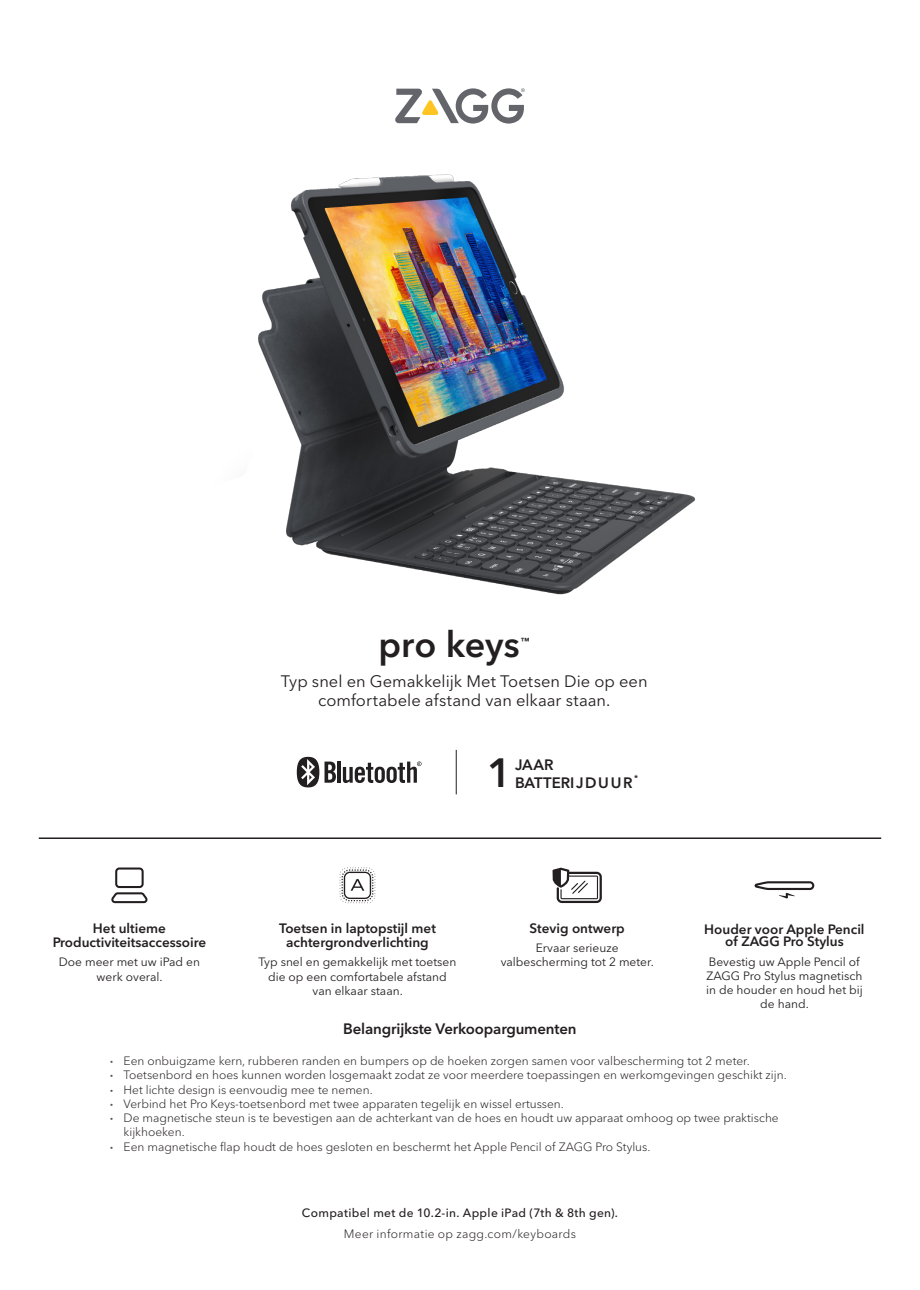
<style>
.page{position:relative;width:920px;height:1290px;background:#fff}
.page>*{position:absolute;margin:0;border:0;box-sizing:border-box;transform-origin:0 0}
.Additional_Hours_Ori{font:600 40.5px "Avenir Next LT Pro";color:#231f20}
.Product_Title_Center{font:600 36px "Avenir Next LT Pro";letter-spacing:.005em;color:#231f20}
.t1{font:16.5px/19.8px "Avenir Next LT Pro";color:#231f20;text-align:center}
.t2{font:600 15px "Avenir Next LT Pro";letter-spacing:-.01em;color:#231f20}
.t3{font:600 15px "Avenir Next LT Pro";letter-spacing:.03em;color:#231f20}
.t4{font:600 13.5px/14.2px "Avenir Next LT Pro";color:#231f20;text-align:center}
.t5{font:300 12px/14.2px "Avenir Next LT Pro";color:#231f20}
.t6{font:12px/14.2px "Avenir Next LT Pro";color:#231f20;text-align:center}
.t7{font:500 12px "Avenir Next LT Pro";letter-spacing:.025em;color:#231f20}
.t8{font:300 12px "Avenir Next LT Pro";letter-spacing:.025em;color:#231f20}
.Product_Title_Center-2{font:600 8.7px "Avenir Next LT Pro";color:#231f20}
.s1{font-family:"Myriad Pro";color:#54555a}
</style>
<div class="page">
<svg style="left:396px;top:88px;width:129px;height:26px"></svg>
<img style="left:258px;top:114px;width:437px;height:481px">
<hr style="left:39px;top:837px;width:842px;height:2px;background:#231f20">
<hr style="left:337px;top:761px;width:4px;height:22px;background:#231f20">
<svg style="left:297px;top:757px;width:39px;height:30px"></svg>
<svg style="left:343px;top:761px;width:79px;height:22px"></svg>
<hr style="left:456px;top:750px;width:1px;height:44px;background:#231f20">
<svg style="left:552px;top:868px;width:50px;height:35px"></svg>
<svg style="left:755px;top:881px;width:59px;height:17px"></svg>
<svg style="left:111px;top:867px;width:37px;height:36px"></svg>
<svg style="left:340px;top:867px;width:35px;height:36px"></svg>
<p class="Product_Title_Center" style="left:378px;top:622px;width:143px">pro keys</p>
<p class="Product_Title_Center-2" style="left:521px;top:636px;width:10px">™</p>
<p class="t1" style="left:281px;top:671px;width:368px">Typ snel en Gemakkelijk Met Toetsen Die op een comfortabele afstand van elkaar staan.</p>
<p class="Additional_Hours_Ori" style="left:487px;top:749px;width:26px">1</p>
<p class="t2" style="left:515px;top:755px;width:40px">JAAR</p>
<p class="t3" style="left:515px;top:773px;width:119px">BATTERIJDUUR</p>
<p class="Product_Title_Center-2" style="left:634px;top:772px;width:6px">*</p>
<p class="t4" style="left:53px;top:921px;width:155px">Het ultieme<br>Productiviteitsaccessoire</p>
<p class="t6" style="left:59px;top:955px;width:143px">Doe meer met uw iPad en werk overal.</p>
<p class="t4" style="left:279px;top:921px;width:158px">Toetsen in laptopstijl met achtergrondverlichting</p>
<p class="t6" style="left:258px;top:955px;width:199px">Typ snel en gemakkelijk met toetsen die op een comfortabele afstand van elkaar staan.</p>
<p class="t4" style="left:530px;top:921px;width:97px">Stevig ontwerp</p>
<p class="t6" style="left:501px;top:941px;width:155px">Ervaar serieuze valbescherming tot 2 meter.</p>
<p class="t2" style="left:343px;top:1020px;width:235px">Belangrijkste Verkoopargumenten</p>
<p class="t4" style="left:704px;top:923px;width:162px;line-height:12px">Houder voor Apple Pencil of ZAGG Pro Stylus</p>
<p class="t6" style="left:706px;top:954px;width:158px">Bevestig uw Apple Pencil of<br>ZAGG Pro Stylus magnetisch in de houder en houd het bij de hand.</p>
<p class="t5" style="left:110px;top:1054px;width:641px"><span class="s1">•</span> Een onbuigzame kern, rubberen randen en bumpers op de hoeken zorgen samen voor valbescherming tot 2 meter.</p>
<p class="t5" style="left:110px;top:1068px;width:678px"><span class="s1">•</span> Toetsenbord en hoes kunnen worden losgemaakt zodat ze voor meerdere toepassingen en werkomgevingen geschikt zijn.</p>
<p class="t5" style="left:110px;top:1082px;width:264px"><span class="s1">•</span> Het lichte design is eenvoudig mee te nemen.</p>
<p class="t5" style="left:110px;top:1097px;width:455px"><span class="s1">•</span> Verbind het Pro Keys-toetsenbord met twee apparaten tegelijk en wissel ertussen.</p>
<p class="t5" style="left:124px;top:1111px;width:657px;text-indent:-14px"><span class="s1">•</span> De magnetische steun is te bevestigen aan de achterkant van de hoes en houdt uw apparaat omhoog op twee praktische kijkhoeken.</p>
<p class="t5" style="left:110px;top:1139px;width:542px"><span class="s1">•</span> Een magnetische flap houdt de hoes gesloten en beschermt het Apple Pencil of ZAGG Pro Stylus.</p>
<p class="t7" style="left:302px;top:1205px;width:318px">Compatibel met de 10.2-in. Apple iPad (7th &amp; 8th gen).</p>
<p class="t8" style="left:344px;top:1226px;width:234px">Meer informatie op zagg.com/keyboards</p>
</div>
